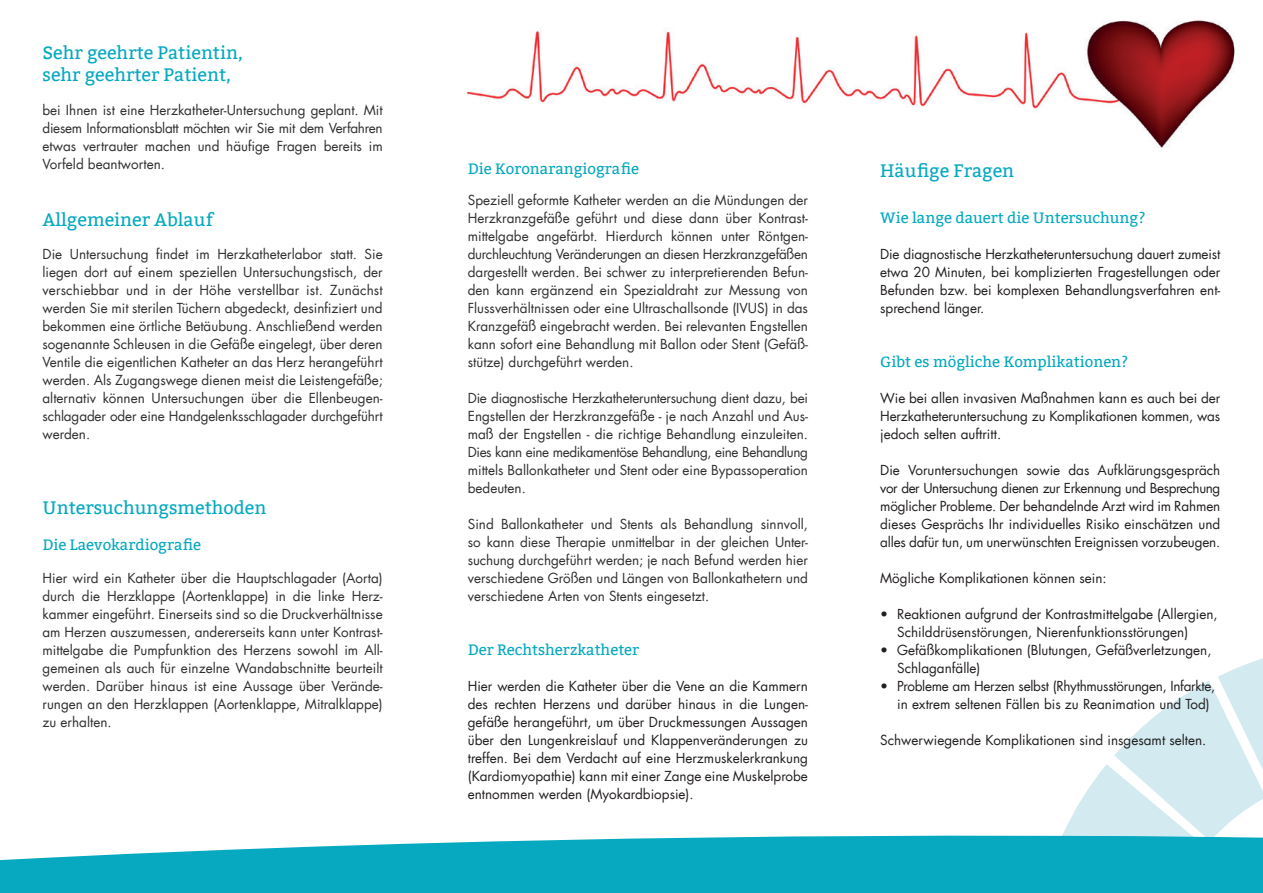
<style>
.page{position:relative;width:1263px;height:893px;background:#fff}
.page>*{position:absolute;margin:0;border:0;box-sizing:border-box;transform-origin:0 0}
.t1{font:18px/21.6px "Bitter";color:#06a9c0}
.t2{font:15px "Bitter";color:#06a9c0}
.t3{font:13.5px/18px "Futura Com";color:#312f30;text-align:justify}
.t4{font:13.5px/18px "Futura Com";color:#231f20;text-align:justify}
.t5{font:13.5px/18px "Futura Com";letter-spacing:-.02em;color:#231f20}
</style>
<div class="page">
<svg style="left:0;top:835px;width:1050px;height:58px;background:#29b5c9"></svg>
<svg style="left:1050px;top:658px;width:213px;height:235px"></svg>
<img style="left:468px;top:20px;width:767px;height:128px">
<h1 class="t1" style="left:43px;top:43px;width:202px">Sehr geehrte Patientin, sehr geehrter Patient,</h1>
<p class="t3" style="left:43px;top:100px;width:342px">bei Ihnen ist eine Herzkatheter-Untersuchung geplant. Mit diesem Informationsblatt möchten wir Sie mit dem Verfahren etwas vertrauter machen und häufige Fragen bereits im Vorfeld beantworten.</p>
<h1 class="t1" style="left:43px;top:209px;width:172px">Allgemeiner Ablauf</h1>
<p class="t3" style="left:43px;top:244px;width:342px">Die Untersuchung findet im Herzkatheterlabor statt. Sie liegen dort auf einem speziellen Untersuchungstisch, der verschiebbar und in der Höhe verstellbar ist. Zunächst werden Sie mit sterilen Tüchern abgedeckt, desinfiziert und bekommen eine örtliche Betäubung. Anschließend werden sogenannte Schleusen in die Gefäße eingelegt, über deren Ventile die eigentlichen Katheter an das Herz herangeführt werden. Als Zugangswege dienen meist die Leistengefäße; alternativ können Untersuchungen über die Ellenbeugen&shy;schlagader oder eine Handgelenksschlagader durchgeführt werden.</p>
<h1 class="t1" style="left:43px;top:497px;width:225px">Untersuchungsmethoden</h1>
<p class="t2" style="left:43px;top:536px;width:160px">Die Laevokardiografie</p>
<p class="t3" style="left:43px;top:568px;width:342px">Hier wird ein Katheter über die Hauptschlagader (Aorta) durch die Herzklappe (Aortenklappe) in die linke Herz&shy;kammer eingeführt. Einerseits sind so die Druckverhältnisse am Herzen auszumessen, andererseits kann unter Kontrast&shy;mittelgabe die Pumpfunktion des Herzens sowohl im All&shy;gemeinen als auch für einzelne Wandabschnitte beurteilt werden. Darüber hinaus ist eine Aussage über Verände&shy;rungen an den Herzklappen (Aortenklappe, Mitralklappe) zu erhalten.</p>
<p class="t2" style="left:468px;top:160px;width:173px">Die Koronarangiografie</p>
<p class="t3" style="left:468px;top:190px;width:342px">Speziell geformte Katheter werden an die Mündungen der Herzkranzgefäße geführt und diese dann über Kontrast&shy;mittelgabe angefärbt. Hierdurch können unter Röntgen&shy;durchleuchtung Veränderungen an diesen Herzkranzgefäßen dargestellt werden. Bei schwer zu interpretierenden Befun&shy;den kann ergänzend ein Spezialdraht zur Messung von Flussverhältnissen oder eine Ultraschallsonde (IVUS) in das Kranzgefäß eingebracht werden. Bei relevanten Engstellen kann sofort eine Behandlung mit Ballon oder Stent (Gefäß&shy;stütze) durchgeführt werden.</p>
<p class="t3" style="left:468px;top:388px;width:342px">Die diagnostische Herzkatheteruntersuchung dient dazu, bei Engstellen der Herzkranzgefäße - je nach Anzahl und Aus&shy;maß der Engstellen - die richtige Behandlung einzuleiten.<br>Dies kann eine medikamentöse Behandlung, eine Behandlung mittels Ballonkatheter und Stent oder eine Bypassoperation bedeuten.</p>
<p class="t3" style="left:468px;top:514px;width:342px">Sind Ballonkatheter und Stents als Behandlung sinnvoll, so kann diese Therapie unmittelbar in der gleichen Unter&shy;suchung durchgeführt werden; je nach Befund werden hier verschiedene Größen und Längen von Ballonkathetern und verschiedene Arten von Stents eingesetzt.</p>
<p class="t2" style="left:468px;top:640px;width:173px">Der Rechtsherzkatheter</p>
<p class="t4" style="left:468px;top:676px;width:342px">Hier werden die Katheter über die Vene an die Kammern des rechten Herzens und darüber hinaus in die Lungen&shy;gefäße herangeführt, um über Druckmessungen Aussagen über den Lungenkreislauf und Klappenveränderungen zu treffen. Bei dem Verdacht auf eine Herzmuskelerkrankung (Kardiomyopathie) kann mit einer Zange eine Muskelprobe entnommen werden (Myokardbiopsie).</p>
<h1 class="t1" style="left:880px;top:160px;width:136px">Häufige Fragen</h1>
<p class="t2" style="left:880px;top:208px;width:267px">Wie lange dauert die Untersuchung?</p>
<p class="t4" style="left:880px;top:244px;width:342px">Die diagnostische Herzkatheteruntersuchung dauert zumeist etwa 20 Minuten, bei komplizierten Fragestellungen oder Befunden bzw. bei komplexen Behandlungsverfahren ent&shy;sprechend länger.</p>
<p class="t2" style="left:880px;top:352px;width:250px">Gibt es mögliche Komplikationen?</p>
<p class="t4" style="left:880px;top:388px;width:342px">Wie bei allen invasiven Maßnahmen kann es auch bei der Herzkatheteruntersuchung zu Komplikationen kommen, was jedoch selten auftritt.</p>
<p class="t4" style="left:880px;top:460px;width:342px">Die Voruntersuchungen sowie das Aufklärungsgespräch vor der Untersuchung dienen zur Erkennung und Besprechung möglicher Probleme. Der behandelnde Arzt wird im Rahmen dieses Gesprächs Ihr individuelles Risiko einschätzen und alles dafür tun, um unerwünschten Ereignissen vorzubeugen.</p>
<p class="t4" style="left:880px;top:568px;width:228px">Mögliche Komplikationen können sein:</p>
<p class="t4" style="left:897px;top:604px;width:322px;text-indent:-17px">• Reaktionen aufgrund der Kontrastmittelgabe (Allergien,<br>Schilddrüsenstörungen, Nierenfunktionsstörungen)</p>
<p class="t4" style="left:897px;top:640px;width:316px;text-indent:-17px">• Gefäßkomplikationen (Blutungen, Gefäßverletzungen,<br>Schlaganfälle)</p>
<p class="t5" style="left:897px;top:676px;width:320px;text-indent:-17px">• Probleme am Herzen selbst (Rhythmusstörungen, Infarkte, in extrem seltenen Fällen bis zu Reanimation und Tod)</p>
<p class="t4" style="left:880px;top:730px;width:328px">Schwerwiegende Komplikationen sind insgesamt selten.</p>
</div>
